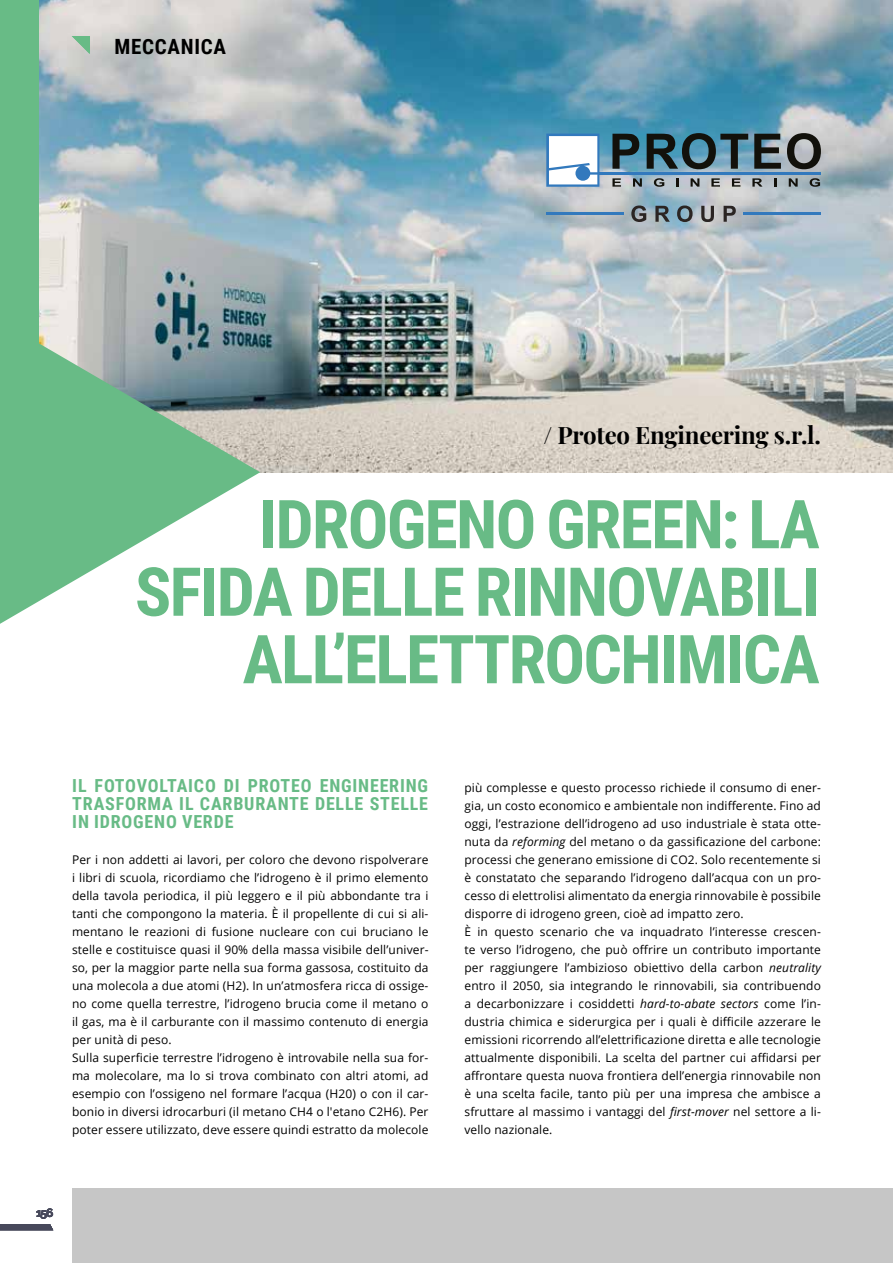
<style>
.page{position:relative;width:893px;height:1263px;background:#fff}
.page>*{position:absolute;margin:0;border:0;box-sizing:border-box;transform-origin:0 0}
.t1{font:700 67.5px/67.5px "Roboto Condensed";letter-spacing:-.025em;color:#68bb86;text-align:right}
.t2{font:700 24px "Playfair Display";letter-spacing:-.01em;color:#000}
.t3{font:700 21px "Roboto Condensed";letter-spacing:.035em;color:#000}
.t4{font:700 18px/18px "Roboto Condensed";letter-spacing:.045em;color:#68bb86;text-align:justify}
.t5{font:12px/18px "Open Sans";letter-spacing:.01em;color:#000}
.t6{font:700 12px "Raleway";color:#47495b}
.s1{font-style:italic}
</style>
<div class="page">
<img style="left:38px;top:0;width:855px;height:472px">
<div style="left:72px;top:1188px;width:821px;height:75px;background:#c6c6c6"></div>
<svg style="left:0;top:1224px;width:53px;height:6px"></svg>
<svg style="left:72px;top:36px;width:18px;height:18px"></svg>
<div style="left:0;top:0;width:38px;height:594px;background:#68bb86"></div>
<svg style="left:0;top:321px;width:260px;height:303px;fill:#68bb86"></svg>
<svg style="left:612px;top:178px;width:9px;height:9px"></svg>
<svg style="left:633px;top:178px;width:9px;height:9px"></svg>
<svg style="left:654px;top:178px;width:10px;height:9px"></svg>
<svg style="left:676px;top:178px;width:3px;height:9px"></svg>
<svg style="left:691px;top:178px;width:8px;height:9px"></svg>
<svg style="left:711px;top:178px;width:9px;height:9px"></svg>
<svg style="left:732px;top:178px;width:8px;height:9px"></svg>
<svg style="left:752px;top:178px;width:10px;height:9px"></svg>
<svg style="left:774px;top:178px;width:3px;height:9px"></svg>
<svg style="left:789px;top:178px;width:9px;height:9px"></svg>
<svg style="left:810px;top:178px;width:10px;height:9px"></svg>
<svg style="left:612px;top:134px;width:27px;height:35px"></svg>
<svg style="left:647px;top:133px;width:101px;height:36px;background:#3d606d"></svg>
<svg style="left:754px;top:134px;width:27px;height:35px"></svg>
<svg style="left:787px;top:133px;width:34px;height:36px"></svg>
<svg style="left:546px;top:134px;width:53px;height:53px"></svg>
<hr style="left:599px;top:172px;width:222px;height:3px;background:#3279bd">
<hr style="left:546px;top:213px;width:77px;height:2px;background:#3279bd">
<hr style="left:744px;top:213px;width:77px;height:2px;background:#3279bd">
<svg style="left:631px;top:205px;width:15px;height:17px"></svg>
<svg style="left:655px;top:206px;width:15px;height:16px"></svg>
<svg style="left:677px;top:205px;width:16px;height:17px"></svg>
<svg style="left:701px;top:206px;width:13px;height:16px"></svg>
<svg style="left:724px;top:206px;width:12px;height:16px"></svg>
<h3 class="t3" style="left:114px;top:32px;width:113px">MECCANICA</h3>
<h2 class="t2" style="left:543px;top:416px;width:279px">/ Proteo Engineering s.r.l.</h2>
<h1 class="t1" style="left:135px;top:488px;width:686px">IDROGENO GREEN: LA<br>SFIDA DELLE RINNOVABILI<br>ALL’ELETTROCHIMICA</h1>
<h3 class="t4" style="left:72px;top:776px;width:357px">IL FOTOVOLTAICO DI PROTEO ENGINEERING TRASFORMA IL CARBURANTE DELLE STELLE IN IDROGENO VERDE</h3>
<p class="t5" style="left:72px;top:850px;width:358px">Per i non addetti ai lavori, per coloro che devono rispolverare i libri di scuola, ricordiamo che l’idrogeno è il primo elemento della tavola periodica, il più leggero e il più abbondante tra i tanti che compongono la materia. È il propellente di cui si ali&shy;mentano le reazioni di fusione nucleare con cui bruciano le stelle e costituisce quasi il 90% della massa visibile dell’univer&shy;so, per la maggior parte nella sua forma gassosa, costituito da una molecola a due atomi (H2). In un’atmosfera ricca di ossige&shy;no come quella terrestre, l’idrogeno brucia come il metano o il gas, ma è il carburante con il massimo contenuto di energia per unità di peso.<br>Sulla superficie terrestre l’idrogeno è introvabile nella sua for&shy;ma molecolare, ma lo si trova combinato con altri atomi, ad esempio con l’ossigeno nel formare l’acqua (H20) o con il car&shy;bonio in diversi idrocarburi (il metano CH4 o l'etano C2H6). Per poter essere utilizzato, deve essere quindi estratto da molecole</p>
<p class="t6" style="left:36px;top:1206px;width:19px">156</p>
<p class="t5" style="left:464px;top:778px;width:358px">più complesse e questo processo richiede il consumo di ener&shy;gia, un costo economico e ambientale non indifferente. Fino ad oggi, l’estrazione dell’idrogeno ad uso industriale è stata otte&shy;nuta da <span class="s1">reforming</span> del metano o da gassificazione del carbone: processi che generano emissione di CO2. Solo recentemente si è constatato che separando l’idrogeno dall’acqua con un pro&shy;cesso di elettrolisi alimentato da energia rinnovabile è possibile disporre di idrogeno green, cioè ad impatto zero.<br>È in questo scenario che va inquadrato l’interesse crescen&shy;te verso l’idrogeno, che può offrire un contributo importante per raggiungere l’ambizioso obiettivo della carbon <span class="s1">neutrality </span>entro il 2050, sia integrando le rinnovabili, sia contribuendo a decarbonizzare i cosiddetti <span class="s1">hard-to-abate sectors</span> come l’in&shy;dustria chimica e siderurgica per i quali è difficile azzerare le emissioni ricorrendo all’elettrificazione diretta e alle tecnologie attualmente disponibili. La scelta del partner cui affidarsi per affrontare questa nuova frontiera dell’energia rinnovabile non è una scelta facile, tanto più per una impresa che ambisce a sfruttare al massimo i vantaggi del <span class="s1">first-mover</span> nel settore a li&shy;vello nazionale.</p>
</div>
